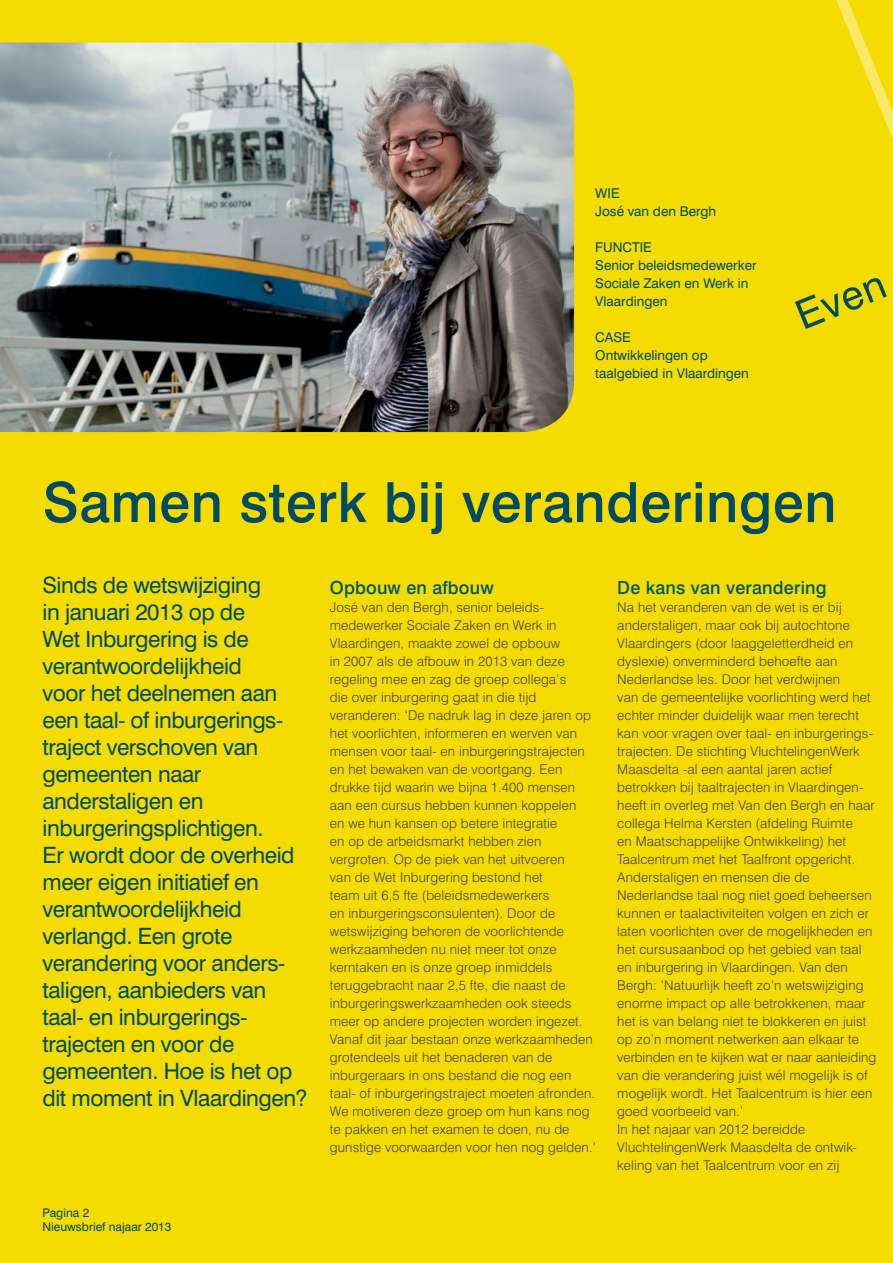
<style>
.page{position:relative;width:893px;height:1263px;background:#f4dc00}
.page>*{position:absolute;margin:0;border:0;box-sizing:border-box;transform-origin:0 0}
.t1{font:500 55.5px "Swiss 721 BT";letter-spacing:.01em;color:#004a64}
.t2{font:40.5px "Swiss 721 BT";color:#004a64}
.t3{font:22.5px/27px "Swiss 721 BT";letter-spacing:-.02em;color:#004a64}
.t4{font:500 18px "Swiss 721 BT";letter-spacing:.01em;color:#005771}
.t5{font:300 13.5px/18px "Swiss 721 BT";letter-spacing:.01em;color:#414042}
.t6{font:13.5px/18px "Swiss 721 BT";color:#004a64}
.t7{font:12px "Swiss 721 BT";color:#004860}
.t8{font:12px "Swiss 721 BT";color:#004a64}
</style>
<div class="page">
<img style="left:0;top:43px;width:574px;height:389px">
<svg style="left:801px;top:0;width:92px;height:217px;background:#f4dc07"></svg>
<p class="t6" style="left:595px;top:184px;width:122px">Wie<br>José van den Bergh</p>
<p class="t6" style="left:595px;top:238px;width:163px">Functie<br>Senior beleidsmedewerker<br>Sociale Zaken en Werk in<br>Vlaardingen</p>
<p class="t6" style="left:595px;top:328px;width:155px">Case<br>Ontwikkelingen op taalgebied in Vlaardingen</p>
<h2 class="t2" style="left:788px;top:294px;width:94px;rotate:-22deg">Even</h2>
<h1 class="t1" style="left:43px;top:468px;width:795px">Samen sterk bij veranderingen</h1>
<p class="t3" style="left:43px;top:571px;width:267px">Sinds de wetswijziging<br>in januari 2013 op de<br>Wet Inburgering is de verantwoordelijkheid<br>voor het deelnemen aan een taal- of inburgerings&shy;traject verschoven van gemeenten naar anderstaligen en inburgeringsplichtigen.<br>Er wordt door de overheid meer eigen initiatief en verantwoordelijkheid verlangd. Een grote verandering voor anders&shy;taligen, aanbieders van taal- en inburgerings&shy;trajecten en voor de gemeenten. Hoe is het op dit moment in Vlaardingen?</p>
<h3 class="t4" style="left:330px;top:577px;width:165px">Opbouw en afbouw</h3>
<p class="t5" style="left:330px;top:598px;width:268px">José van den Bergh, senior beleids&shy;medewerker Sociale Zaken en Werk in Vlaardingen, maakte zowel de opbouw<br>in 2007 als de afbouw in 2013 van deze regeling mee en zag de groep collega’s<br>die over inburgering gaat in die tijd veranderen: ‘De nadruk lag in deze jaren op het voorlichten, informeren en werven van mensen voor taal- en inburgeringstrajecten en het bewaken van de voortgang. Een drukke tijd waarin we bijna 1.400 mensen aan een cursus hebben kunnen koppelen<br>en we hun kansen op betere integratie<br>en op de arbeidsmarkt hebben zien vergroten. Op de piek van het uitvoeren<br>van de Wet Inburgering bestond het<br>team uit 6,5 fte (beleidsmedewerkers<br>en inburgeringsconsulenten). Door de wetswijziging behoren de voorlichtende werkzaamheden nu niet meer tot onze kerntaken en is onze groep inmiddels teruggebracht naar 2,5 fte, die naast de inburgeringswerkzaamheden ook steeds meer op andere projecten worden ingezet.<br>Vanaf dit jaar bestaan onze werkzaamheden grotendeels uit het benaderen van de inburgeraars in ons bestand die nog een taal- of inburgeringstraject moeten afronden.<br>We motiveren deze groep om hun kans nog te pakken en het examen te doen, nu de gunstige voorwaarden voor hen nog gelden.’</p>
<p class="t8" style="left:43px;top:1205px;width:48px">Pagina 2</p>
<p class="t7" style="left:43px;top:1220px;width:130px">Nieuwsbrief najaar 2013</p>
<h3 class="t4" style="left:617px;top:577px;width:211px">De kans van verandering</h3>
<p class="t5" style="left:617px;top:598px;width:260px">Na het veranderen van de wet is er bij anderstaligen, maar ook bij autochtone Vlaardingers (door laaggeletterdheid en dyslexie) onverminderd behoefte aan Nederlandse les. Door het verdwijnen<br>van de gemeentelijke voorlichting werd het echter minder duidelijk waar men terecht kan voor vragen over taal- en inburgerings&shy;trajecten. De stichting VluchtelingenWerk Maasdelta -al een aantal jaren actief betrokken bij taaltrajecten in Vlaardingen&shy;heeft in overleg met Van den Bergh en haar collega Helma Kersten (afdeling Ruimte<br>en Maatschappelijke Ontwikkeling) het Taalcentrum met het Taalfront opgericht.<br>Anderstaligen en mensen die de Nederlandse taal nog niet goed beheersen kunnen er taalactiviteiten volgen en zich er laten voorlichten over de mogelijkheden en het cursusaanbod op het gebied van taal en inburgering in Vlaardingen. Van den Bergh: ‘Natuurlijk heeft zo’n wetswijziging enorme impact op alle betrokkenen, maar het is van belang niet te blokkeren en juist op zo’n moment netwerken aan elkaar te verbinden en te kijken wat er naar aanleiding van die verandering juist wél mogelijk is of mogelijk wordt. Het Taalcentrum is hier een goed voorbeeld van.’<br>In het najaar van 2012 bereidde VluchtelingenWerk Maasdelta de ontwik&shy;keling van het Taalcentrum voor en zij</p>
</div>
